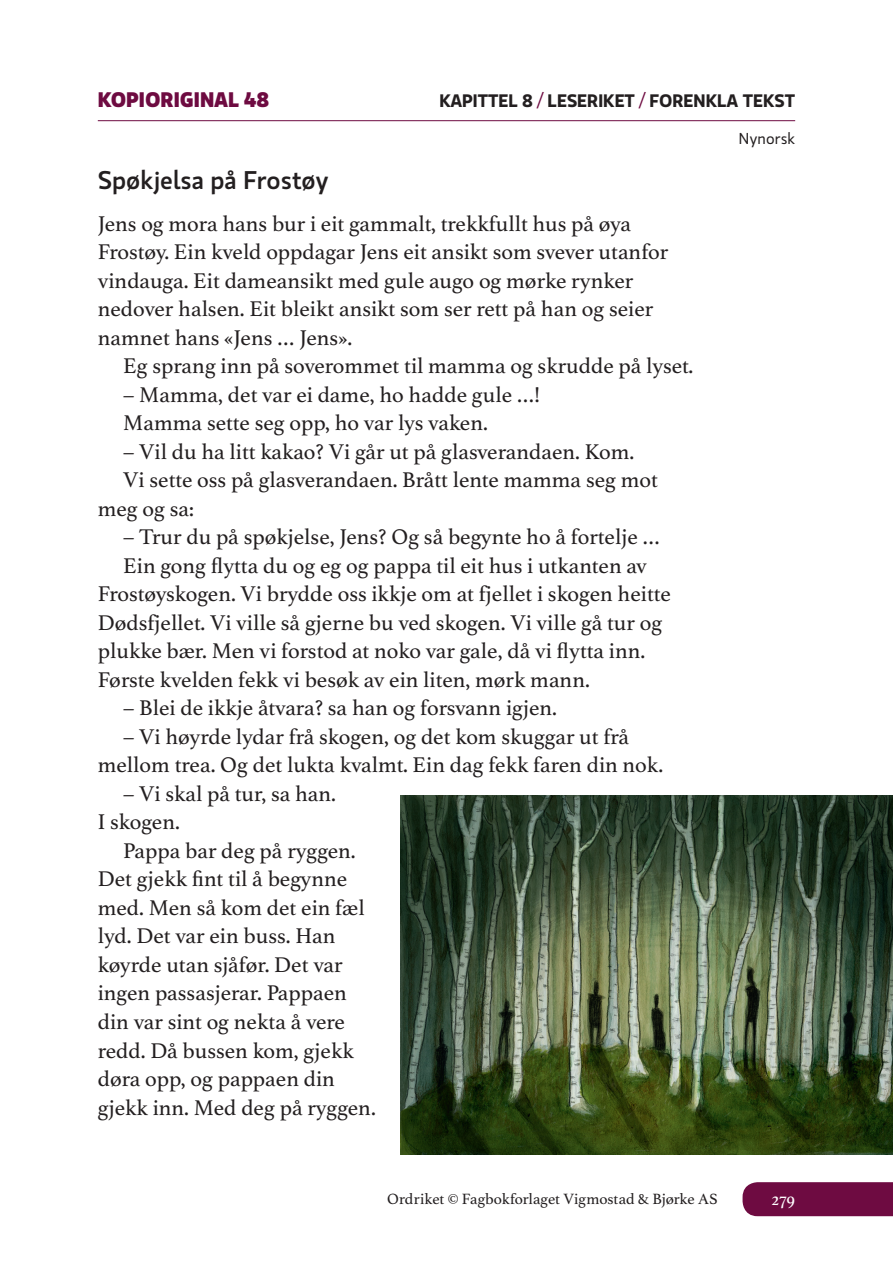
<style>
.page{position:relative;width:893px;height:1263px;background:#fff}
.page>*{position:absolute;margin:0;border:0;box-sizing:border-box;transform-origin:0 0}
.t1{font:500 25.5px "Gloriola Std";color:#231f20}
.t2{font:22.5px/28.5px "Athelas";color:#231f20}
.t3{font:700 21px "Gloriola Std";color:#6e0b41}
.t4{font:600 18px "Gloriola Std";color:#231f20}
.t5{font:18px "Athelas";color:#fff}
.t6{font:15.75px "Athelas";letter-spacing:-.005em;color:#231f20}
.t7{font:15.75px "Gloriola Std";letter-spacing:.01em;color:#231f20}
.s1{font-weight:400;color:#6e0b41}
</style>
<div class="page">
<div style="left:743px;top:1182px;width:150px;height:34px;background:#6e0b41"></div>
<hr style="left:98px;top:120px;width:697px;height:1px;background:#6e0b41">
<img style="left:400px;top:795px;width:493px;height:359px">
<p class="t3" style="left:98px;top:84px;width:173px">KOPIORIGINAL 48</p>
<p class="t4" style="left:439px;top:88px;width:357px">KAPITTEL 8 <span class="s1">/</span> LESERIKET <span class="s1">/</span> FORENKLA TEKST</p>
<p class="t7" style="left:739px;top:128px;width:58px">Nynorsk</p>
<p class="t1" style="left:98px;top:163px;width:232px">Spøkjelsa på Frostøy</p>
<p class="t2" style="left:98px;top:209px;width:572px">Jens og mora hans bur i eit gammalt, trekkfullt hus på øya Frostøy. Ein kveld oppdagar Jens eit ansikt som svever utanfor vindauga. Eit dameansikt med gule augo og mørke rynker nedover halsen. Eit bleikt ansikt som ser rett på han og seier namnet hans «Jens … Jens».</p>
<p class="t2" style="left:123px;top:352px;width:572px">Eg sprang inn på soverommet til mamma og skrudde på lyset.</p>
<p class="t2" style="left:123px;top:380px;width:418px">– Mamma, det var ei dame, ho hadde gule …!<br>Mamma sette seg opp, ho var lys vaken.</p>
<p class="t2" style="left:123px;top:437px;width:513px">– Vil du ha litt kakao? Vi går ut på glasverandaen. Kom.</p>
<p class="t2" style="left:123px;top:466px;width:536px">Vi sette oss på glasverandaen. Brått lente mamma seg mot</p>
<p class="t2" style="left:98px;top:494px;width:98px">meg og sa:</p>
<p class="t2" style="left:123px;top:523px;width:538px">– Trur du på spøkjelse, Jens? Og så begynte ho å fortelje …</p>
<p class="t2" style="left:123px;top:551px;width:525px">Ein gong flytta du og eg og pappa til eit hus i utkanten av</p>
<p class="t2" style="left:98px;top:580px;width:575px">Frostøyskogen. Vi brydde oss ikkje om at fjellet i skogen heitte</p>
<p class="t2" style="left:98px;top:608px;width:566px">Dødsfjellet. Vi ville så gjerne bu ved skogen. Vi ville gå tur og</p>
<p class="t2" style="left:98px;top:637px;width:549px">plukke bær. Men vi forstod at noko var gale, då vi flytta inn.</p>
<p class="t2" style="left:98px;top:665px;width:494px">Første kvelden fekk vi besøk av ein liten, mørk mann.</p>
<p class="t2" style="left:123px;top:694px;width:435px">– Blei de ikkje åtvara? sa han og forsvann igjen.</p>
<p class="t2" style="left:98px;top:722px;width:567px;text-align:center">– Vi høyrde lydar frå skogen, og det kom skuggar ut frå mellom trea. Og det lukta kvalmt. Ein dag fekk faren din nok.</p>
<p class="t2" style="left:98px;top:779px;width:240px;text-indent:26px">– Vi skal på tur, sa han.<br>I skogen.</p>
<p class="t2" style="left:98px;top:836px;width:280px;text-indent:26px">Pappa bar deg på ryggen.<br>Det gjekk fint til å begynne med. Men så kom det ein fæl lyd. Det var ein buss. Han køyrde utan sjåfør. Det var ingen passasjerar. Pappaen din var sint og nekta å vere redd. Då bussen kom, gjekk døra opp, og pappaen din gjekk inn. Med deg på ryggen.</p>
<p class="t6" style="left:387px;top:1190px;width:332px">Ordriket © Fagbokforlaget Vigmostad &amp; Bjørke AS</p>
<p class="t5" style="left:771px;top:1189px;width:25px">279</p>
</div>
